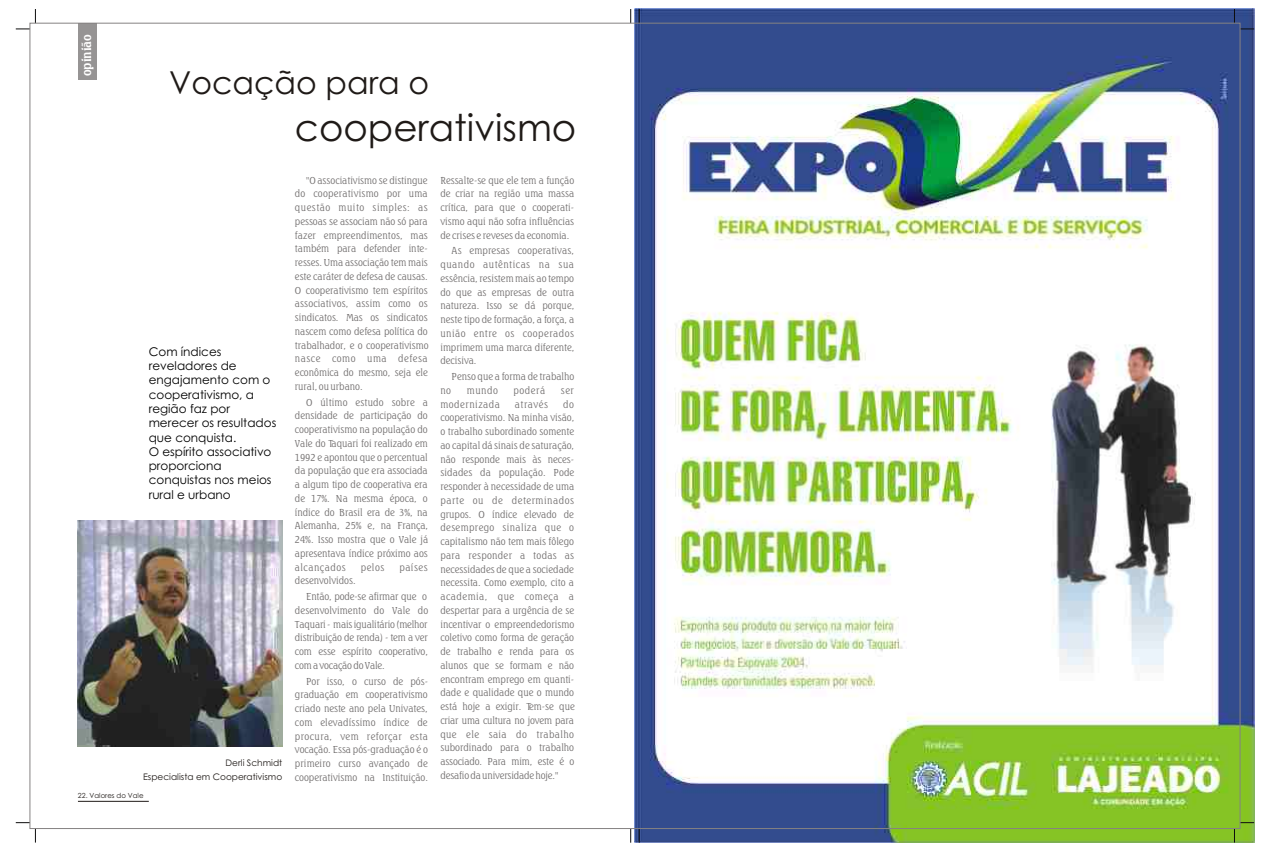
<style>
.page{position:relative;width:1262px;height:851px;background:#fff}
.page>*{position:absolute;margin:0;border:0;box-sizing:border-box;transform-origin:0 0}
.t1{font:37.3px "Century Gothic";color:#1f1a17}
.t2{font:31.6px "Century Gothic";color:#1f1a17}
.t3{font:12px/14.3px "Century Gothic";color:#000}
.t4{font:700 12px "Seagull Lt BT";color:#fff}
.t5{font:9.7px/13.8px "Seagull Lt BT";color:#737070;text-align:justify}
.t6{font:9.7px "Seagull Lt BT";letter-spacing:.055em;color:#737070}
.t7{font:9px/13.9px "Century Gothic";color:#1f1a17;text-align:right}
.t8{font:7px "Century Gothic";color:#1f1a17}
</style>
<div class="page">
<img style="left:635px;top:9px;width:619px;height:834px">
<img style="left:78px;top:521px;width:204px;height:226px">
<hr style="left:78px;top:801px;width:71px;height:1px;background:#1f1a17">
<svg style="left:35px;top:9px;width:1px;height:14px"></svg>
<svg style="left:16px;top:29px;width:14px;height:1px"></svg>
<svg style="left:16px;top:822px;width:20px;height:21px"></svg>
<svg style="left:631px;top:829px;width:1px;height:14px"></svg>
<svg style="left:631px;top:9px;width:1px;height:14px"></svg>
<div style="left:78px;top:23px;width:19px;height:57px;background:#969494"></div>
<svg style="left:1234px;top:9px;width:1px;height:14px"></svg>
<svg style="left:1240px;top:29px;width:14px;height:1px"></svg>
<svg style="left:1234px;top:822px;width:20px;height:21px"></svg>
<svg style="left:639px;top:829px;width:1px;height:14px"></svg>
<svg style="left:639px;top:9px;width:1px;height:14px"></svg>
<p class="t4" style="left:82px;top:76px;width:44px;rotate:-90deg">opinião</p>
<h2 class="t2" style="left:169px;top:71px;width:262px">Vocação para o</h2>
<p class="t3" style="left:149px;top:345px;width:129px">Com índices reveladores de engajamento com o cooperativismo, a região faz por merecer os resultados que conquista.<br>O espírito associativo proporciona conquistas nos meios rural e urbano</p>
<p class="t7" style="left:143px;top:757px;width:141px">Derli Schmidt<br>Especialista em Cooperativismo</p>
<h1 class="t1" style="left:295px;top:113px;width:283px">cooperativismo</h1>
<p class="t5" style="left:295px;top:174px;width:135px;text-indent:11px">"O associativismo se distingue do cooperativismo por uma questão muito simples: as pessoas se associam não só para fazer empreendimentos, mas também para defender inte&shy;resses. Uma associação tem mais este caráter de defesa de causas.<br>O cooperativismo tem espíritos associativos, assim como os sindicatos. Mas os sindicatos nascem como defesa política do trabalhador, e o cooperativismo nasce como uma defesa econômica do mesmo, seja ele rural, ou urbano.</p>
<p class="t5" style="left:295px;top:396px;width:135px;text-indent:11px">O último estudo sobre a densidade de participação do cooperativismo na população do Vale do Taquari foi realizado em 1992 e apontou que o percentual da população que era associada a algum tipo de cooperativa era de 17%. Na mesma época, o índice do Brasil era de 3%, na Alemanha, 25% e, na França, 24%. Isso mostra que o Vale já apresentava índice próximo aos alcançados</p>
<p class="t5" style="left:361px;top:561px;width:25px">pelos</p>
<p class="t5" style="left:399px;top:561px;width:30px">países</p>
<p class="t5" style="left:306px;top:574px;width:122px;line-height:15.7px;text-indent:-11px">desenvolvidos.<br>Então, pode-se afirmar que o</p>
<p class="t5" style="left:295px;top:604px;width:135px">desenvolvimento do Vale do Taquari - mais igualitário (melhor distribuição de renda) - tem a ver com esse espírito cooperativo, com a vocação do Vale.</p>
<p class="t5" style="left:295px;top:675px;width:135px;text-indent:11px">Por isso, o curso de pós&shy;graduação em cooperativismo criado neste ano pela Univates, com elevadíssimo índice de procura, vem reforçar esta vocação. Essa pós-graduação é o primeiro curso avançado de cooperativismo na Instituição.</p>
<p class="t5" style="left:440px;top:174px;width:135px">Ressalte-se que ele tem a função de criar na região uma massa crítica, para que o cooperati&shy;vismo aqui não sofra influências de crises e reveses da economia.</p>
<p class="t5" style="left:440px;top:245px;width:135px;text-indent:11px">As empresas cooperativas, quando autênticas na sua essência, resistem mais ao tempo do que as empresas de outra natureza. Isso se dá porque, neste tipo de formação, a força, a união entre os cooperados imprimem uma marca diferente, decisiva.</p>
<p class="t5" style="left:452px;top:371px;width:124px">Penso que a forma de trabalho</p>
<p class="t5" style="left:440px;top:384px;width:12px">no</p>
<p class="t5" style="left:467px;top:384px;width:33px">mundo</p>
<p class="t5" style="left:514px;top:384px;width:33px">poderá</p>
<p class="t5" style="left:561px;top:384px;width:15px">ser</p>
<p class="t6" style="left:440px;top:400px;width:61px">modernizada</p>
<p class="t6" style="left:515px;top:400px;width:35px">através</p>
<p class="t5" style="left:440px;top:398px;width:136px;text-indent:123px">do cooperativismo. Na minha visão, o trabalho subordinado somente ao capital dá sinais de saturação, não responde mais às neces&shy;sidades da população. Pode responder à necessidade de uma parte ou de determinados grupos. O índice elevado de desemprego sinaliza que o capitalismo não tem mais fôlego para responder a todas as necessidades de que a sociedade necessita. Como exemplo, cito a academia, que começa a despertar para a urgência de se incentivar o empreendedorismo coletivo como forma de geração de trabalho e renda para os alunos que se formam e não encontram emprego em quanti&shy;dade e qualidade que o mundo está hoje a exigir. Tem-se que criar uma cultura no jovem para que ele saia do trabalho subordinado para o trabalho associado. Para mim, este é o desafio da universidade hoje."</p>
<p class="t8" style="left:78px;top:793px;width:67px">22. Valores do Vale</p>
</div>
